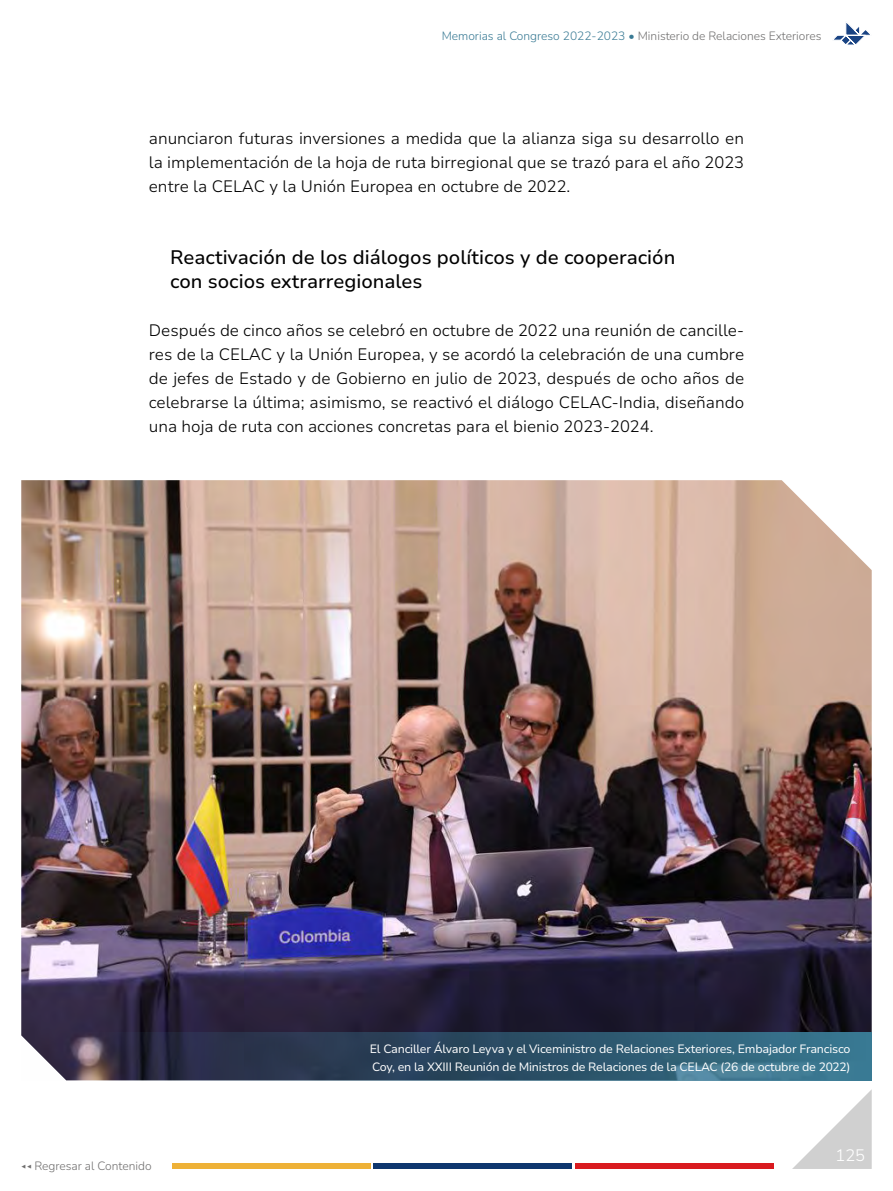
<style>
.page{position:relative;width:893px;height:1191px;background:#fff}
.page>*{position:absolute;margin:0;border:0;box-sizing:border-box;transform-origin:0 0}
.t1{font:500 19.5px/24px "Nunito Sans 10 pt";color:#000}
.t2{font:300 16.5px/24px "Nunito Sans 10 pt";color:#000;text-align:justify}
.t3{font:300 16.5px "Nunito Sans 10 pt";color:#fff}
.t4{font:12px/18px "Nunito Sans 10 pt";letter-spacing:-.02em;color:#fff}
.t5{font:300 12px "Nunito";color:#706f6f}
.s1{color:#397a94}
.s2{font-family:"Montserrat";font-weight:100;font-size:9px}
</style>
<div class="page">
<svg style="left:833px;top:23px;width:37px;height:22px"></svg>
<svg style="left:792px;top:1089px;width:80px;height:80px"></svg>
<div style="left:173px;top:1163px;width:198px;height:6px;background:#eeb137"></div>
<div style="left:374px;top:1163px;width:198px;height:6px;background:#0e366e"></div>
<div style="left:575px;top:1163px;width:198px;height:6px;background:#d91a1f"></div>
<img style="left:21px;top:480px;width:851px;height:552px">
<svg style="left:21px;top:1032px;width:851px;height:48px;background:#365168"></svg>
<p class="t5" style="left:442px;top:27px;width:381px"><span class="s1">Memorias al Congreso 2022-2023 •</span> Ministerio de Relaciones Exteriores</p>
<p class="t2" style="left:149px;top:126px;width:597px">anunciaron futuras inversiones a medida que la alianza siga su desarrollo en la implementación de la hoja de ruta birregional que se trazó para el año 2023 entre la CELAC y la Unión Europea en octubre de 2022.</p>
<p class="t1" style="left:170px;top:245px;width:507px">Reactivación de los diálogos políticos y de cooperación con socios extrarregionales</p>
<p class="t2" style="left:149px;top:318px;width:597px">Después de cinco años se celebró en octubre de 2022 una reunión de cancille&shy;res de la CELAC y la Unión Europea, y se acordó la celebración de una cumbre de jefes de Estado y de Gobierno en julio de 2023, después de ocho años de celebrarse la última; asimismo, se reactivó el diálogo CELAC-India, diseñando una hoja de ruta con acciones concretas para el bienio 2023-2024.</p>
<p class="t5" style="left:21px;top:1157px;width:132px"><span class="s2">◀◀</span> Regresar al Contenido</p>
<p class="t4" style="left:370px;top:1039px;width:482px">El Canciller Álvaro Leyva y el Viceministro de Relaciones Exteriores, Embajador Francisco<br>Coy, en la XXIII Reunión de Ministros de Relaciones de la CELAC (26 de octubre de 2022)</p>
<p class="t3" style="left:835px;top:1143px;width:31px">125</p>
</div>
